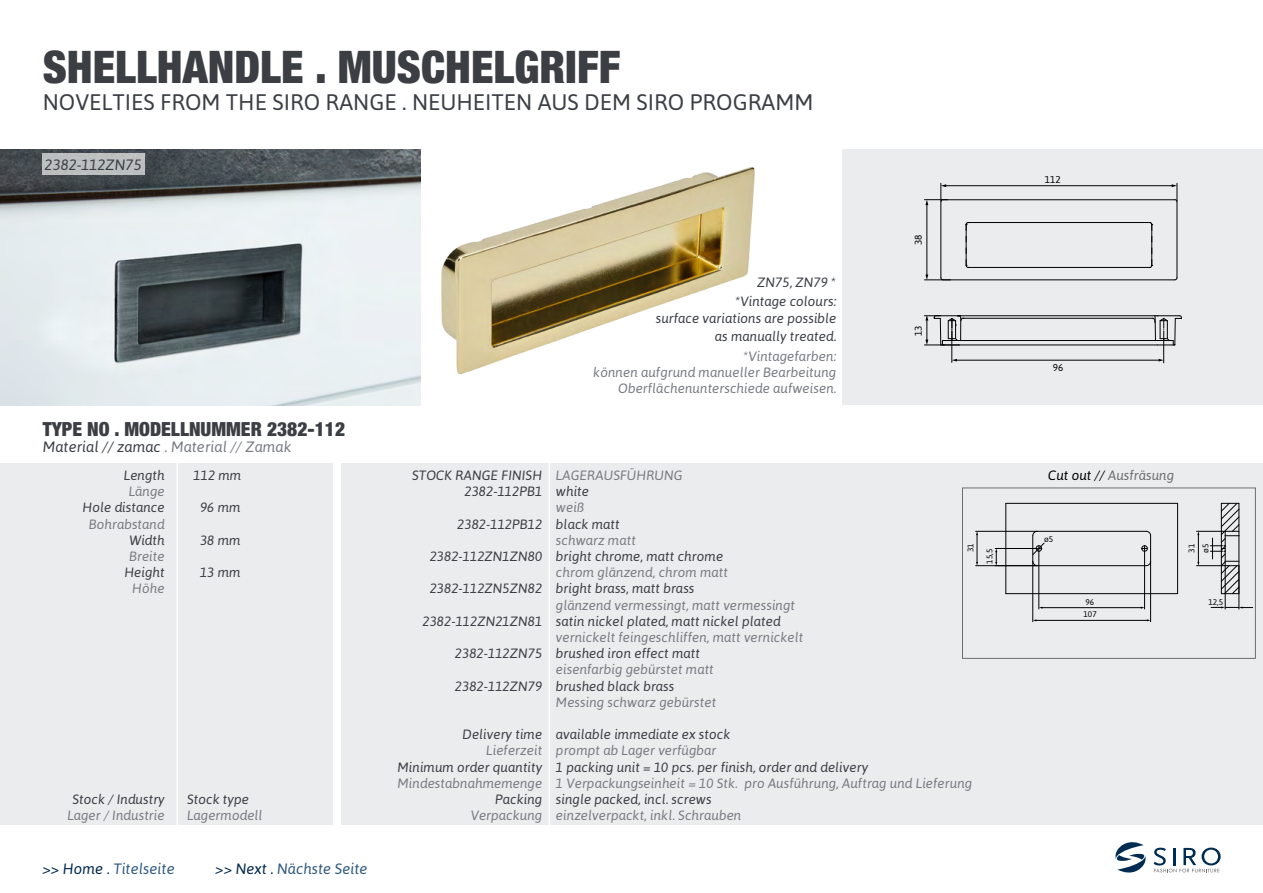
<style>
.page{position:relative;width:1263px;height:893px;background:#fff}
.page>*{position:absolute;margin:0;border:0;box-sizing:border-box;transform-origin:0 0}
.t1{font:900 condensed 45px "Helvetica Neue LTW1 G";color:#3b3f44}
.t2{font:22.5px "Asap";color:#3b3f44}
.t3{font:900 condensed 19.5px "Helvetica Neue LTW1 G";color:#3b3f44}
.t4{font:italic 15px "Asap";color:#305a80}
.t5{font:italic 15px "Asap";color:#787c83}
.t6{font:italic 15px "Asap";color:#3b3f44}
.t7{font:italic 13.5px/16.2px "Asap";color:#3b3f44;text-align:right}
.t8{font:italic 13.5px "Asap";color:#787c83}
.t9{font:italic 13.5px "Asap";color:#6e6e6e}
.t10{font:9.9px "Asap";color:#000}
.t11{font:8.25px/12.1px "Asap";color:#000}
.s1{color:#3b3f44}
.s2{color:#00294e}
.s3{color:#000}
</style>
<div class="page">
<svg style="left:1153px;top:848px;width:68px;height:24px"></svg>
<svg style="left:1115px;top:842px;width:31px;height:31px"></svg>
<img style="left:0;top:150px;width:421px;height:255px">
<div style="left:842px;top:150px;width:421px;height:255px;background:#ebecee"></div>
<hr style="left:927px;top:204px;width:1px;height:71px;background:#020203">
<hr style="left:945px;top:185px;width:227px;height:1px;background:#020203">
<hr style="left:968px;top:267px;width:181px;height:1px;background:#020203">
<hr style="left:968px;top:222px;width:181px;height:1px;background:#020203">
<hr style="left:940px;top:202px;width:1px;height:76px;background:#020203">
<hr style="left:1176px;top:202px;width:1px;height:76px;background:#020203">
<hr style="left:943px;top:199px;width:232px;height:1px;background:#020203">
<hr style="left:943px;top:279px;width:232px;height:1px;background:#020203">
<svg style="left:1171px;top:183px;width:7px;height:20px"></svg>
<svg style="left:965px;top:222px;width:4px;height:46px"></svg>
<svg style="left:1148px;top:222px;width:5px;height:46px"></svg>
<svg style="left:924px;top:183px;width:24px;height:22px"></svg>
<svg style="left:924px;top:274px;width:26px;height:7px"></svg>
<hr style="left:962px;top:340px;width:191px;height:1px;background:#020203">
<hr style="left:958px;top:344px;width:199px;height:1px;background:#020203">
<hr style="left:963px;top:318px;width:190px;height:1px;background:#020203">
<hr style="left:958px;top:315px;width:197px;height:1px;background:#020203">
<hr style="left:956px;top:360px;width:203px;height:1px;background:#020203">
<svg style="left:1152px;top:315px;width:30px;height:48px"></svg>
<svg style="left:924px;top:315px;width:40px;height:47px"></svg>
<div style="left:0;top:463px;width:333px;height:362px;background:#ebecee"></div>
<div style="left:341px;top:463px;width:922px;height:362px;background:#ebecee"></div>
<img style="left:441px;top:167px;width:314px;height:208px">
<div style="left:43px;top:153px;width:102px;height:22px;background:#bcbfc0"></div>
<hr style="left:176px;top:459px;width:2px;height:370px;background:#fff">
<hr style="left:549px;top:457px;width:1px;height:372px;background:#fff">
<hr style="left:1239px;top:566px;width:1px;height:43px;background:#020203">
<hr style="left:1225px;top:566px;width:1px;height:43px;background:#020203">
<hr style="left:1239px;top:503px;width:1px;height:33px;background:#020203">
<hr style="left:1239px;top:536px;width:1px;height:30px;background:#020203">
<svg style="left:1196px;top:503px;width:43px;height:91px"></svg>
<svg style="left:976px;top:532px;width:2px;height:33px"></svg>
<hr style="left:976px;top:531px;width:61px;height:1px;background:#020203">
<hr style="left:976px;top:565px;width:61px;height:1px;background:#020203">
<svg style="left:995px;top:549px;width:2px;height:16px"></svg>
<hr style="left:995px;top:548px;width:41px;height:1px;background:#020203">
<hr style="left:1036px;top:620px;width:111px;height:1px;background:#020203">
<hr style="left:1150px;top:561px;width:1px;height:61px;background:#020203">
<hr style="left:1032px;top:561px;width:1px;height:61px;background:#020203">
<hr style="left:1042px;top:607px;width:99px;height:1px;background:#020203">
<hr style="left:1144px;top:551px;width:1px;height:58px;background:#020203">
<hr style="left:1038px;top:551px;width:1px;height:58px;background:#020203">
<svg style="left:1005px;top:503px;width:173px;height:91px"></svg>
<svg style="left:1211px;top:606px;width:42px;height:2px"></svg>
<div style="left:962px;top:488px;width:294px;height:171px;border:1px solid #6e6e6e"></div>
<h1 class="t1" style="left:43px;top:40px;width:579px">SHELLHANDLE . MUSCHELGRIFF</h1>
<h2 class="t2" style="left:43px;top:89px;width:772px">NOVELTIES FROM THE SIRO RANGE . NEUHEITEN AUS DEM SIRO PROGRAMM</h2>
<p class="t6" style="left:45px;top:156px;width:99px">2382-112ZN75</p>
<h3 class="t3" style="left:43px;top:417px;width:304px">TYPE NO . MODELLNUMMER 2382-112</h3>
<p class="t5" style="left:43px;top:438px;width:250px"><span class="s1">Material // zamac</span> . Material // Zamak</p>
<p class="t7" style="left:124px;top:467px;width:42px">Length</p>
<p class="t8" style="left:129px;top:484px;width:38px">Länge</p>
<p class="t7" style="left:83px;top:499px;width:84px">Hole distance</p>
<p class="t8" style="left:89px;top:516px;width:77px">Bohrabstand</p>
<p class="t7" style="left:129px;top:532px;width:37px">Width</p>
<p class="t8" style="left:129px;top:548px;width:37px">Breite</p>
<p class="t7" style="left:124px;top:564px;width:42px">Height</p>
<p class="t8" style="left:132px;top:581px;width:34px">Höhe</p>
<p class="t7" style="left:194px;top:467px;width:49px">112 mm</p>
<p class="t7" style="left:200px;top:499px;width:42px">96 mm</p>
<p class="t7" style="left:200px;top:532px;width:42px">38 mm</p>
<p class="t7" style="left:200px;top:564px;width:42px">13 mm</p>
<p class="t7" style="left:73px;top:791px;width:94px">Stock / Industry</p>
<p class="t8" style="left:67px;top:808px;width:99px">Lager / Industrie</p>
<p class="t7" style="left:187px;top:791px;width:63px">Stock type</p>
<p class="t8" style="left:187px;top:808px;width:77px">Lagermodell</p>
<p class="t4" style="left:43px;top:860px;width:134px"><span class="s2">&gt;&gt; Home .</span> Titelseite</p>
<p class="t4" style="left:215px;top:860px;width:154px"><span class="s2">&gt;&gt; Next .</span> Nächste Seite</p>
<p class="t7" style="left:757px;top:274px;width:81px">ZN75, ZN79 *</p>
<p class="t7" style="left:735px;top:293px;width:102px">*Vintage colours:</p>
<p class="t7" style="left:656px;top:310px;width:182px">surface variations are possible</p>
<p class="t8" style="left:743px;top:349px;width:94px">*Vintagefarben:</p>
<p class="t7" style="left:715px;top:328px;width:123px">as manually treated.</p>
<p class="t8" style="left:618px;top:380px;width:220px">Oberflächenunterschiede aufweisen.</p>
<p class="t8" style="left:593px;top:364px;width:245px">können aufgrund manueller Bearbeitung</p>
<p class="t10" style="left:912px;top:245px;width:12px;rotate:-90deg">38</p>
<p class="t10" style="left:912px;top:336px;width:12px;rotate:-90deg">13</p>
<p class="t7" style="left:412px;top:467px;width:132px">STOCK RANGE FINISH<br>2382-112PB1</p>
<p class="t7" style="left:457px;top:516px;width:87px">2382-112PB12</p>
<p class="t7" style="left:430px;top:548px;width:114px">2382-112ZN1ZN80</p>
<p class="t7" style="left:430px;top:580px;width:114px">2382-112ZN5ZN82</p>
<p class="t7" style="left:422px;top:613px;width:121px">2382-112ZN21ZN81</p>
<p class="t7" style="left:455px;top:645px;width:89px">2382-112ZN75</p>
<p class="t7" style="left:455px;top:678px;width:89px">2382-112ZN79</p>
<p class="t7" style="left:463px;top:726px;width:81px">Delivery time</p>
<p class="t8" style="left:486px;top:743px;width:58px">Lieferzeit</p>
<p class="t7" style="left:397px;top:759px;width:146px">Minimum order quantity</p>
<p class="t8" style="left:398px;top:775px;width:146px">Mindestabnahmemenge</p>
<p class="t7" style="left:495px;top:791px;width:49px">Packing</p>
<p class="t8" style="left:471px;top:808px;width:73px">Verpackung</p>
<p class="t8" style="left:556px;top:467px;width:129px">LAGERAUSFÜHRUNG</p>
<p class="t7" style="left:556px;top:483px;width:35px">white</p>
<p class="t8" style="left:556px;top:500px;width:30px">weiß</p>
<p class="t7" style="left:556px;top:516px;width:65px">black matt</p>
<p class="t8" style="left:556px;top:532px;width:82px">schwarz matt</p>
<p class="t7" style="left:556px;top:548px;width:169px">bright chrome, matt chrome</p>
<p class="t8" style="left:556px;top:565px;width:174px">chrom glänzend, chrom matt</p>
<p class="t7" style="left:556px;top:580px;width:140px">bright brass, matt brass</p>
<p class="t8" style="left:556px;top:597px;width:241px">glänzend vermessingt, matt vermessingt</p>
<p class="t7" style="left:556px;top:613px;width:226px">satin nickel plated, matt nickel plated</p>
<p class="t8" style="left:556px;top:629px;width:249px">vernickelt feingeschliffen, matt vernickelt</p>
<p class="t7" style="left:556px;top:645px;width:146px">brushed iron effect matt</p>
<p class="t8" style="left:556px;top:662px;width:159px">eisenfarbig gebürstet matt</p>
<p class="t7" style="left:556px;top:678px;width:120px">brushed black brass</p>
<p class="t8" style="left:556px;top:694px;width:162px">Messing schwarz gebürstet</p>
<p class="t7" style="left:556px;top:726px;width:176px">available immediate ex stock</p>
<p class="t8" style="left:556px;top:743px;width:162px">prompt ab Lager verfügbar</p>
<p class="t7" style="left:556px;top:759px;width:314px">1 packing unit = 10 pcs. per finish, order and delivery</p>
<p class="t8" style="left:556px;top:775px;width:418px">1 Verpackungseinheit = 10 Stk. pro Ausführung, Auftrag und Lieferung</p>
<p class="t7" style="left:556px;top:791px;width:157px">single packed, incl. screws</p>
<p class="t8" style="left:556px;top:808px;width:187px">einzelverpackt, inkl. Schrauben</p>
<p class="t11" style="left:964px;top:552px;width:10px;rotate:-90deg">31</p>
<p class="t11" style="left:983px;top:564px;width:16px;rotate:-90deg">15,5</p>
<p class="t10" style="left:1045px;top:174px;width:17px">112</p>
<p class="t10" style="left:1053px;top:362px;width:12px">96</p>
<p class="t9" style="left:1048px;top:467px;width:128px"><span class="s3">Cut out //</span> Ausfräsung</p>
<p class="t11" style="left:1044px;top:533px;width:11px">ø5</p>
<p class="t11" style="left:1185px;top:553px;width:11px;line-height:13.8px;rotate:-90deg">31 ø5</p>
<p class="t11" style="left:1083px;top:596px;width:15px">96<br>107</p>
<p class="t11" style="left:1208px;top:596px;width:16px">12,5</p>
</div>
